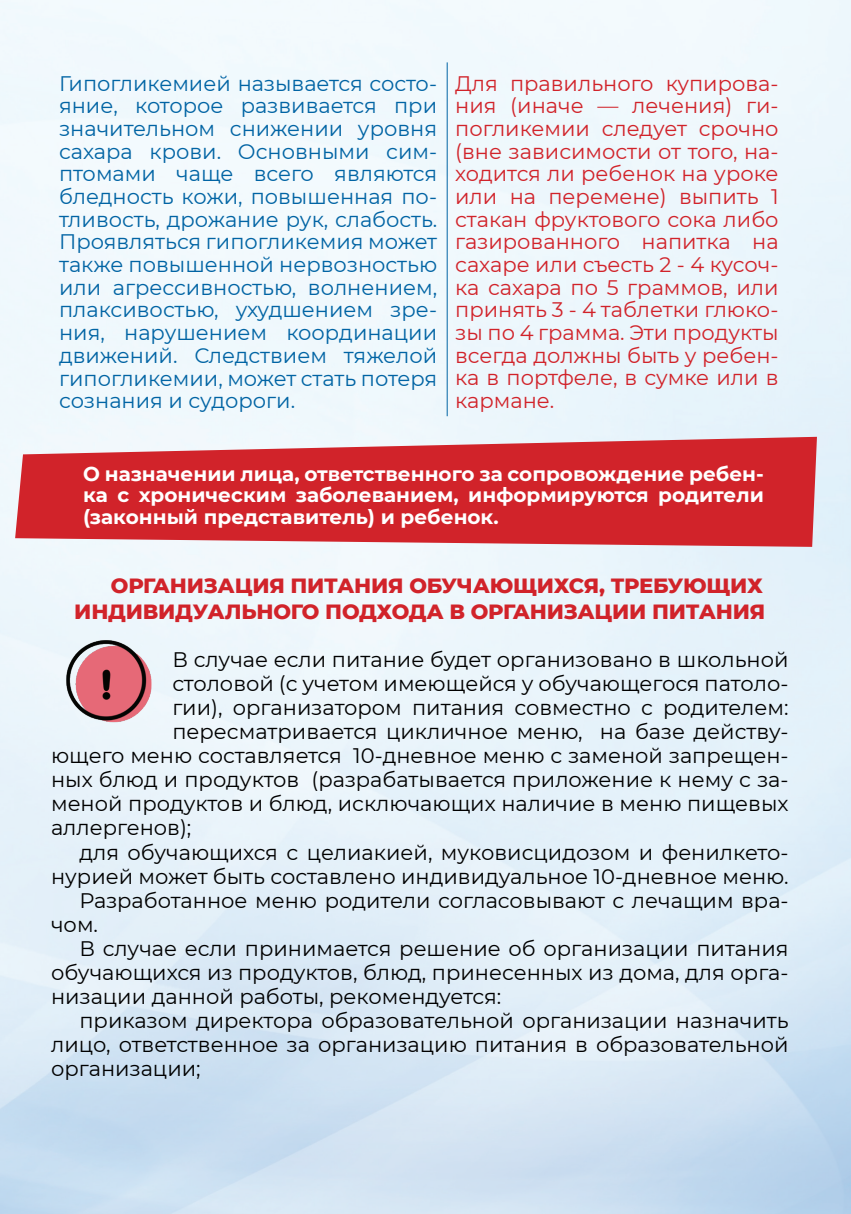
<style>
.page{position:relative;width:851px;height:1214px;background:#fff}
.page>*{position:absolute;margin:0;border:0;box-sizing:border-box;transform-origin:0 0}
.t1{font:21px "Montserrat";color:#000}
.t2{font:21px/22.6px "Montserrat";color:#0164a4;text-align:justify}
.t3{font:21px/22.6px "Montserrat";color:#d1232a;text-align:justify}
.t4{font:800 21px/26px "Montserrat";letter-spacing:-.01em;color:#d1232a;text-align:right}
.t5{font:700 20px/21.6px "Montserrat";color:#fff;text-align:justify}
</style>
<div class="page">
<img style="left:0;top:0;width:850px;height:1213px">
<hr style="left:446px;top:62px;width:1px;height:354px;background:#0164a4">
<svg style="left:15px;top:437px;width:801px;height:110px;background:#d43d44"></svg>
<img style="left:51px;top:638px;width:110px;height:85px">
<p class="t2" style="left:59px;top:71px;width:379px">Гипогликемией называется состо&shy;яние, которое развивается при значительном снижении уровня сахара крови. Основными сим&shy;птомами чаще всего являются бледность кожи, повышенная по&shy;тливость, дрожание рук, слабость.<br>Проявляться гипогликемия может также повышенной нервозностью или агрессивностью, волнением, плаксивостью, ухудшением зре&shy;ния, нарушением координации движений. Следствием тяжелой гипогликемии, может стать потеря сознания и судороги.</p>
<p class="t3" style="left:455px;top:71px;width:325px">Для правильного купирова&shy;ния (иначе — лечения) ги&shy;погликемии следует срочно (вне зависимости от того, на&shy;ходится ли ребенок на уроке или на перемене) выпить 1 стакан фруктового сока либо газированного напитка на сахаре или съесть 2 - 4 кусоч&shy;ка сахара по 5 граммов, или принять 3 - 4 таблетки глюко&shy;зы по 4 грамма. Эти продукты всегда должны быть у ребен&shy;ка в портфеле, в сумке или в кармане.</p>
<p class="t5" style="left:83px;top:462px;width:682px">О назначении лица, ответственного за сопровождение ребен&shy;ка с хроническим заболеванием, информируются родители (законный представитель) и ребенок.</p>
<p class="t4" style="left:74px;top:571px;width:690px">Организация питания обучающихся, требующих индивидуального подхода в организации питания</p>
<p class="t1" style="left:172px;top:645px;width:617px">В случае если питание будет организовано в школьной</p>
<p class="t1" style="left:172px;top:669px;width:617px">столовой (с учетом имеющейся у обучающегося патоло-</p>
<p class="t1" style="left:172px;top:693px;width:617px">гии), организатором питания совместно с родителем:</p>
<p class="t1" style="left:172px;top:717px;width:617px">пересматривается цикличное меню, на базе действу-</p>
<p class="t1" style="left:51px;top:741px;width:739px">ющего меню составляется 10-дневное меню с заменой запрещен-</p>
<p class="t1" style="left:51px;top:765px;width:739px">ных блюд и продуктов (разрабатывается приложение к нему с за-</p>
<p class="t1" style="left:51px;top:789px;width:739px">меной продуктов и блюд, исключающих наличие в меню пищевых</p>
<p class="t1" style="left:51px;top:813px;width:142px">аллергенов);</p>
<p class="t1" style="left:79px;top:837px;width:710px">для обучающихся с целиакией, муковисцидозом и фенилкето-</p>
<p class="t1" style="left:51px;top:861px;width:739px">нурией может быть составлено индивидуальное 10-дневное меню.</p>
<p class="t1" style="left:79px;top:885px;width:710px">Разработанное меню родители согласовывают с лечащим вра-</p>
<p class="t1" style="left:51px;top:909px;width:48px">чом.</p>
<p class="t1" style="left:79px;top:933px;width:710px">В случае если принимается решение об организации питания</p>
<p class="t1" style="left:51px;top:957px;width:739px">обучающихся из продуктов, блюд, принесенных из дома, для орга-</p>
<p class="t1" style="left:51px;top:981px;width:451px">низации данной работы, рекомендуется:</p>
<p class="t1" style="left:79px;top:1005px;width:710px">приказом директора образовательной организации назначить</p>
<p class="t1" style="left:51px;top:1029px;width:739px">лицо, ответственное за организацию питания в образовательной</p>
<p class="t1" style="left:51px;top:1053px;width:151px">организации;</p>
</div>
